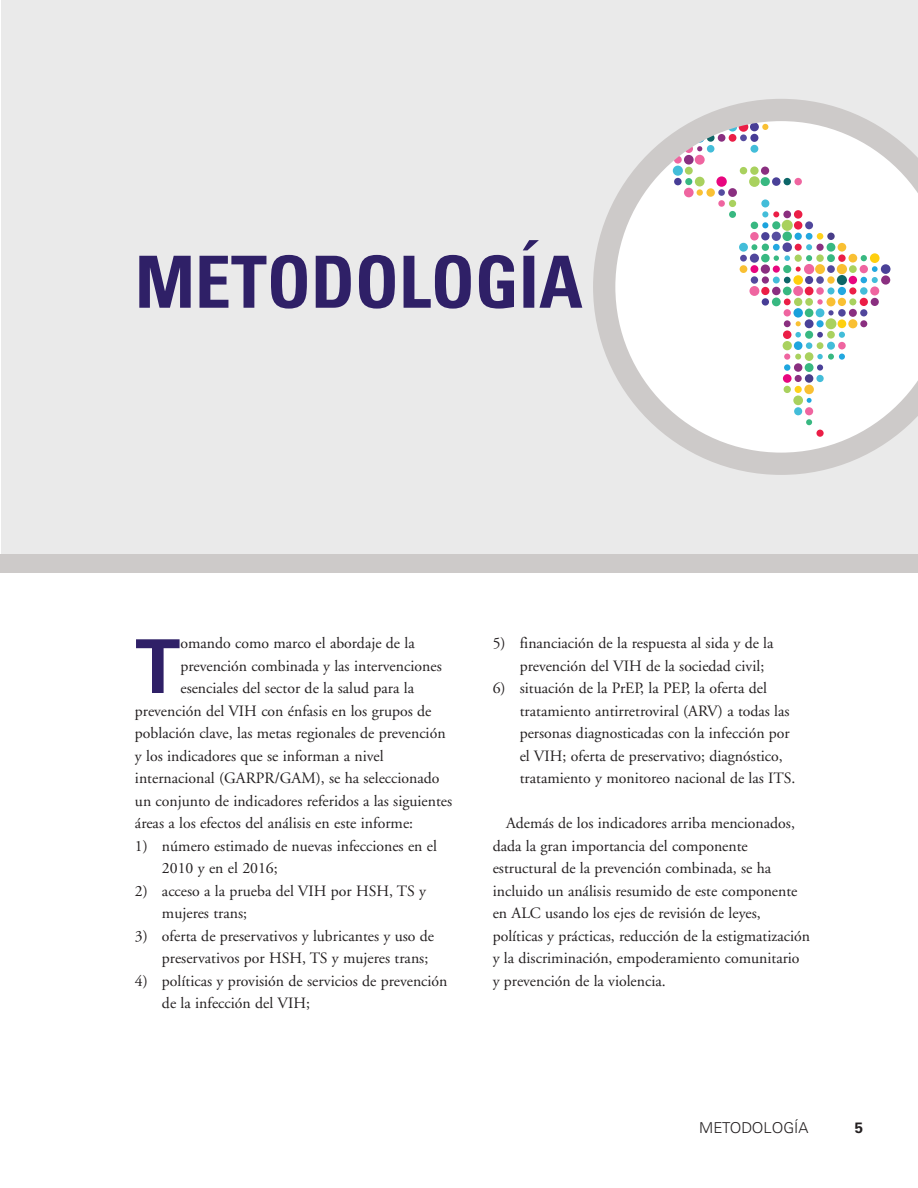
<style>
.page{position:relative;width:918px;height:1188px;background:#fff}
.page>*{position:absolute;margin:0;border:0;box-sizing:border-box;transform-origin:0 0}
.t1{font:700 74.25px "Univers";color:#2f2067}
.t2{font:700 condensed 72px "Univers";color:#2f2067}
.t3{font:15.75px/22.5px "Adobe Garamond";color:#231f20}
.t4{font:300 15px "Univers";color:#231f20}
.t5{font:700 15px "Univers";color:#231f20}
</style>
<div class="page">
<div style="left:1px;top:0;width:917px;height:572px;background:#eaeaea"></div>
<div style="left:0;top:555px;width:918px;height:18px;background:#cdcac9"></div>
<svg style="left:593px;top:99px;width:325px;height:376px"></svg>
<h2 class="t2" style="left:135px;top:254px;width:449px">METODOLOGÍA</h2>
<h1 class="t1" style="left:135px;top:637px;width:47px">T</h1>
<p class="t3" style="left:180px;top:633px;width:236px">omando como marco el abordaje de la</p>
<p class="t3" style="left:180px;top:656px;width:263px">prevención combinada y las intervenciones</p>
<p class="t3" style="left:180px;top:678px;width:235px">esenciales del sector de la salud para la</p>
<p class="t3" style="left:135px;top:701px;width:298px">prevención del VIH con énfasis en los grupos de</p>
<p class="t3" style="left:135px;top:723px;width:312px">población clave, las metas regionales de prevención</p>
<p class="t3" style="left:135px;top:746px;width:250px">y los indicadores que se informan a nivel</p>
<p class="t3" style="left:135px;top:768px;width:306px">internacional (GARPR/GAM), se ha seleccionado</p>
<p class="t3" style="left:135px;top:791px;width:319px">un conjunto de indicadores referidos a las siguientes</p>
<p class="t3" style="left:135px;top:813px;width:280px">áreas a los efectos del análisis en este informe:</p>
<p class="t3" style="left:162px;top:836px;width:277px;text-indent:-27px">1) número estimado de nuevas infecciones en el<br>2010 y en el 2016;</p>
<p class="t3" style="left:162px;top:881px;width:265px;text-indent:-27px">2) acceso a la prueba del VIH por HSH, TS y mujeres trans;</p>
<p class="t3" style="left:162px;top:926px;width:274px;text-indent:-27px">3) oferta de preservativos y lubricantes y uso de preservativos por HSH, TS y mujeres trans;</p>
<p class="t3" style="left:162px;top:971px;width:287px;text-indent:-27px">4) políticas y provisión de servicios de prevención de la infección del VIH;</p>
<p class="t3" style="left:520px;top:633px;width:255px;text-indent:-27px">5) financiación de la respuesta al sida y de la prevención del VIH de la sociedad civil;</p>
<p class="t3" style="left:520px;top:678px;width:277px;text-indent:-27px">6) situación de la PrEP, la PEP, la oferta del tratamiento antirretroviral (ARV) a todas las personas diagnosticadas con la infección por el VIH; oferta de preservativo; diagnóstico, tratamiento y monitoreo nacional de las ITS.</p>
<p class="t3" style="left:493px;top:813px;width:319px;text-indent:13px">Además de los indicadores arriba mencionados, dada la gran importancia del componente estructural de la prevención combinada, se ha incluido un análisis resumido de este componente en ALC usando los ejes de revisión de leyes, políticas y prácticas, reducción de la estigmatización y la discriminación, empoderamiento comunitario y prevención de la violencia.</p>
<p class="t4" style="left:699px;top:1121px;width:111px">METODOLOGÍA</p>
<p class="t5" style="left:855px;top:1122px;width:10px">5</p>
</div>
